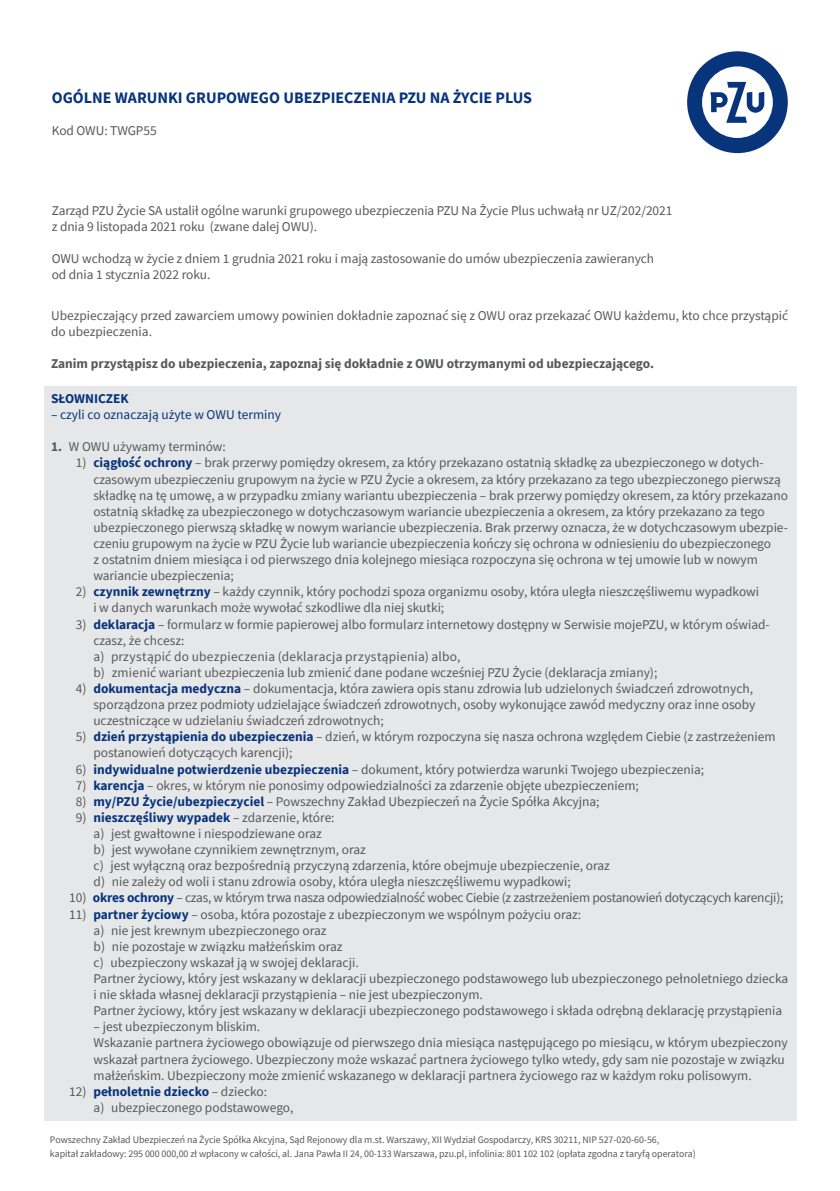
<style>
.page{position:relative;width:840px;height:1191px;background:#fff}
.page>*{position:absolute;margin:0;border:0;box-sizing:border-box;transform-origin:0 0}
.t1{font:700 16px "Source Sans Pro";color:#08347b}
.t2{font:13.4px/16.2px "Source Sans Pro";color:#57585a}
.t3{font:13.4px "Source Sans Pro";letter-spacing:-.02em;color:#57585a}
.t4{font:700 13.4px "Source Sans Pro";color:#57585a}
.t5{font:13.4px "Source Sans Pro";color:#08347b}
.t6{font:700 13.4px "Source Sans Pro";color:#08347b}
.t7{font:10px/14px "Source Sans Pro";letter-spacing:-.005em;color:#57585a}
.s1{font-weight:700}
.s2{font-weight:700;color:#08347b}
</style>
<div class="page">
<svg style="left:687px;top:51px;width:100px;height:102px"></svg>
<div style="left:44px;top:387px;width:751px;height:734px;background:#e6e7e9"></div>
<p class="t1" style="left:52px;top:87px;width:481px">OGÓLNE WARUNKI GRUPOWEGO UBEZPIECZENIA PZU NA ŻYCIE PLUS</p>
<p class="t2" style="left:52px;top:122px;width:106px">Kod OWU: TWGP55</p>
<p class="t2" style="left:52px;top:202px;width:622px">Zarząd PZU Życie SA ustalił ogólne warunki grupowego ubezpieczenia PZU Na Życie Plus uchwałą nr UZ/202/2021 z dnia 9 listopada 2021 roku (zwane dalej OWU).</p>
<p class="t2" style="left:52px;top:250px;width:603px">OWU wchodzą w życie z dniem 1 grudnia 2021 roku i mają zastosowanie do umów ubezpieczenia zawieranych od dnia 1 stycznia 2022 roku.</p>
<p class="t2" style="left:51px;top:307px;width:738px">Ubezpieczający przed zawarciem umowy powinien dokładnie zapoznać się z OWU oraz przekazać OWU każdemu, kto chce przystąpić do ubezpieczenia.</p>
<p class="t4" style="left:51px;top:354px;width:604px">Zanim przystąpisz do ubezpieczenia, zapoznaj się dokładnie z OWU otrzymanymi od ubezpieczającego.</p>
<p class="t6" style="left:51px;top:389px;width:79px">SŁOWNICZEK</p>
<p class="t5" style="left:51px;top:406px;width:231px">– czyli co oznaczają użyte w OWU terminy</p>
<p class="t2" style="left:51px;top:439px;width:176px"><span class="s1">1.</span> W OWU używamy terminów:</p>
<p class="t2" style="left:93px;top:455px;width:695px;text-indent:-17px">1) <span class="s2">ciągłość ochrony</span> – brak przerwy pomiędzy okresem, za który przekazano ostatnią składkę za ubezpieczonego w dotych&shy;czasowym ubezpieczeniu grupowym na życie w PZU Życie a okresem, za który przekazano za tego ubezpieczonego pierwszą składkę na tę umowę, a w przypadku zmiany wariantu ubezpieczenia – brak przerwy pomiędzy okresem, za który przekazano ostatnią składkę za ubezpieczonego w dotychczasowym wariancie ubezpieczenia a okresem, za który przekazano za tego ubezpieczonego pierwszą składkę w nowym wariancie ubezpieczenia. Brak przerwy oznacza, że w dotychczasowym ubezpie&shy;czeniu grupowym na życie w PZU Życie lub wariancie ubezpieczenia kończy się ochrona w odniesieniu do ubezpieczonego<br>z ostatnim dniem miesiąca i od pierwszego dnia kolejnego miesiąca rozpoczyna się ochrona w tej umowie lub w nowym wariancie ubezpieczenia;</p>
<p class="t2" style="left:93px;top:583px;width:667px;text-indent:-17px">2) <span class="s2">czynnik zewnętrzny</span> – każdy czynnik, który pochodzi spoza organizmu osoby, która uległa nieszczęśliwemu wypadkowi i w danych warunkach może wywołać szkodliwe dla niej skutki;</p>
<p class="t2" style="left:93px;top:616px;width:677px;text-indent:-17px">3) <span class="s2">deklaracja</span> – formularz w formie papierowej albo formularz internetowy dostępny w Serwisie mojePZU, w którym oświad&shy;czasz, że chcesz:<br>a) przystąpić do ubezpieczenia (deklaracja przystąpienia) albo,<br>b) zmienić wariant ubezpieczenia lub zmienić dane podane wcześniej PZU Życie (deklaracja zmiany);</p>
<p class="t2" style="left:93px;top:680px;width:663px;text-indent:-17px">4) <span class="s2">dokumentacja medyczna</span> – dokumentacja, która zawiera opis stanu zdrowia lub udzielonych świadczeń zdrowotnych, sporządzona przez podmioty udzielające świadczeń zdrowotnych, osoby wykonujące zawód medyczny oraz inne osoby uczestniczące w udzielaniu świadczeń zdrowotnych;</p>
<p class="t2" style="left:93px;top:728px;width:683px;text-indent:-17px">5) <span class="s2">dzień przystąpienia do ubezpieczenia</span> – dzień, w którym rozpoczyna się nasza ochrona względem Ciebie (z zastrzeżeniem postanowień dotyczących karencji);</p>
<p class="t2" style="left:76px;top:761px;width:629px">6) <span class="s2">indywidualne potwierdzenie ubezpieczenia</span> – dokument, który potwierdza warunki Twojego ubezpieczenia;</p>
<p class="t2" style="left:76px;top:777px;width:564px">7) <span class="s2">karencja</span> – okres, w którym nie ponosimy odpowiedzialności za zdarzenie objęte ubezpieczeniem;</p>
<p class="t2" style="left:76px;top:793px;width:525px">8) <span class="s2">my/PZU Życie/ubezpieczyciel</span> – Powszechny Zakład Ubezpieczeń na Życie Spółka Akcyjna;</p>
<p class="t2" style="left:94px;top:809px;width:517px;text-indent:-18px">9) <span class="s2">nieszczęśliwy wypadek</span> – zdarzenie, które:<br>a) jest gwałtowne i niespodziewane oraz<br>b) jest wywołane czynnikiem zewnętrznym, oraz<br>c) jest wyłączną oraz bezpośrednią przyczyną zdarzenia, które obejmuje ubezpieczenie, oraz d) nie zależy od woli i stanu zdrowia osoby, która uległa nieszczęśliwemu wypadkowi;</p>
<p class="t3" style="left:69px;top:889px;width:715px">10) <span class="s2">okres ochrony</span> – czas, w którym trwa nasza odpowiedzialność wobec Ciebie (z zastrzeżeniem postanowień dotyczących karencji);</p>
<p class="t2" style="left:94px;top:906px;width:695px;text-indent:-24px">11) <span class="s2">partner życiowy</span> – osoba, która pozostaje z ubezpieczonym we wspólnym pożyciu oraz:<br>a) nie jest krewnym ubezpieczonego oraz<br>b) nie pozostaje w związku małżeńskim oraz<br>c) ubezpieczony wskazał ją w swojej deklaracji.<br>Partner życiowy, który jest wskazany w deklaracji ubezpieczonego podstawowego lub ubezpieczonego pełnoletniego dziecka i nie składa własnej deklaracji przystąpienia – nie jest ubezpieczonym.<br>Partner życiowy, który jest wskazany w deklaracji ubezpieczonego podstawowego i składa odrębną deklarację przystąpienia</p>
<p class="t2" style="left:94px;top:1018px;width:695px">– jest ubezpieczonym bliskim.<br>Wskazanie partnera życiowego obowiązuje od pierwszego dnia miesiąca następującego po miesiącu, w którym ubezpieczony wskazał partnera życiowego. Ubezpieczony może wskazać partnera życiowego tylko wtedy, gdy sam nie pozostaje w związku małżeńskim. Ubezpieczony może zmienić wskazanego w deklaracji partnera życiowego raz w każdym roku polisowym.</p>
<p class="t2" style="left:94px;top:1083px;width:201px;text-indent:-24px">12) <span class="s2">pełnoletnie dziecko</span> – dziecko:<br>a) ubezpieczonego podstawowego,</p>
<p class="t7" style="left:50px;top:1132px;width:647px">Powszechny Zakład Ubezpieczeń na Życie Spółka Akcyjna, Sąd Rejonowy dla m.st. Warszawy, XII Wydział Gospodarczy, KRS 30211, NIP 527-020-60-56,<br>kapitał zakładowy: 295 000 000,00 zł wpłacony w całości, al. Jana Pawła II 24, 00-133 Warszawa, pzu.pl, infolinia: 801 102 102 (opłata zgodna z taryfą operatora)</p>
</div>
